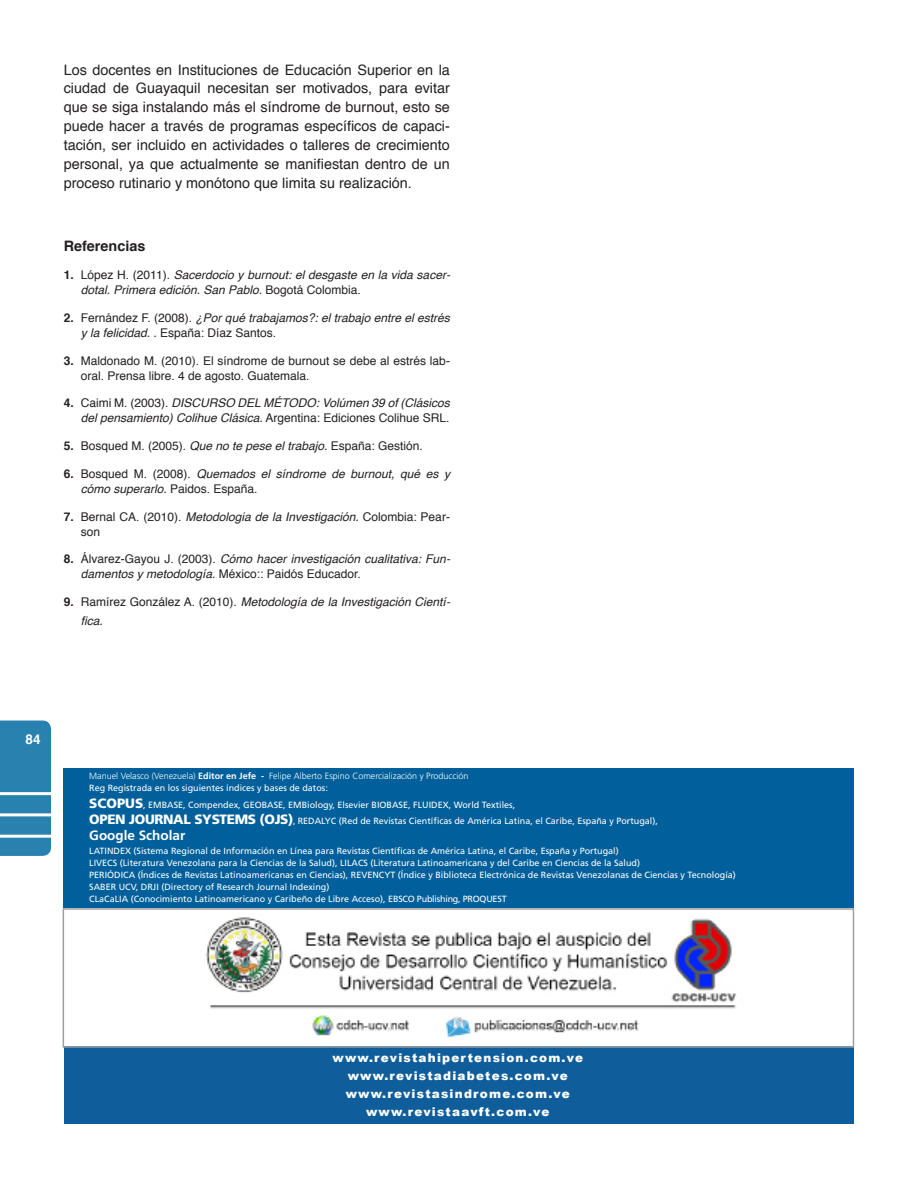
<style>
.page{position:relative;width:918px;height:1188px;background:#fff}
.page>*{position:absolute;margin:0;border:0;box-sizing:border-box;transform-origin:0 0}
.t1{font:14.4px/18.9px "Helvetica";color:#231f20;text-align:justify}
.Título_1{font:700 14.4px "Helvetica";color:#231f20}
.t2{font:700 13.5px "Frutiger";color:#fff}
.t3{font:700 13.5px "Helvetica";color:#fff}
.t4{font:italic 12px/15px "Helvetica";color:#231f20}
.t5{font:12px/15px "Helvetica";color:#231f20}
.t6{font:900 12px "Arial";letter-spacing:.1em;color:#fff}
.t7{font:9px "Frutiger";color:#fff}
.t8{font:300 9px "Frutiger";color:#fff}
.s1{font-weight:700;font-style:normal}
.s2{font-style:normal}
.s3{font-weight:700}
.s4{font-style:italic}
.s5{font-weight:900;font-size:13.5px}
</style>
<div class="page">
<div style="left:0;top:721px;width:51px;height:135px;background:#2881ae"></div>
<hr style="left:0;top:835px;width:51px;height:3px;background:#fff">
<hr style="left:0;top:813px;width:51px;height:3px;background:#fff">
<hr style="left:0;top:792px;width:51px;height:3px;background:#fff">
<div style="left:64px;top:1047px;width:790px;height:77px;background:#0f5e9b"></div>
<img style="left:206px;top:917px;width:531px;height:121px">
<div style="left:63px;top:908px;width:791px;height:140px;border:2px solid #9d9fa2"></div>
<div style="left:63px;top:769px;width:791px;height:139px;background:#01609b"></div>
<p class="t1" style="left:64px;top:61px;width:388px">Los docentes en Instituciones de Educación Superior en la ciudad de Guayaquil necesitan ser motivados, para evitar que se siga instalando más el síndrome de burnout, esto se puede hacer a través de programas específicos de capaci&shy;tación, ser incluido en actividades o talleres de crecimiento personal, ya que actualmente se manifiestan dentro de un proceso rutinario y monótono que limita su realización.</p>
<p class="Título_1" style="left:64px;top:235px;width:83px">Referencias</p>
<p class="t4" style="left:81px;top:268px;width:371px;text-indent:-17px"><span class="s1">1.</span> <span class="s2">López H. (2011).</span> Sacerdocio y burnout: el desgaste en la vida sacer&shy;dotal. Primera edición. San Pablo. <span class="s2">Bogotá Colombia.</span></p>
<p class="t4" style="left:81px;top:310px;width:371px;text-indent:-17px"><span class="s1">2.</span> <span class="s2">Fernández F. (2008).</span> ¿Por qué trabajamos?: el trabajo entre el estrés y la felicidad. . <span class="s2">España: Díaz Santos.</span></p>
<p class="t5" style="left:81px;top:353px;width:371px;text-indent:-17px"><span class="s3">3.</span> Maldonado M. (2010). El síndrome de burnout se debe al estrés lab&shy;oral. Prensa libre. 4 de agosto. Guatemala.</p>
<p class="t4" style="left:64px;top:396px;width:388px;text-align:right"><span class="s1">4.</span> <span class="s2">Caimi M. (2003).</span> DISCURSO DEL MÉTODO: Volúmen 39 of (Clásicos del pensamiento) Colihue Clásica. <span class="s2">Argentina: Ediciones Colihue SRL.</span></p>
<p class="t5" style="left:64px;top:439px;width:361px"><span class="s3">5.</span> Bosqued M. (2005). <span class="s4">Que no te pese el trabajo.</span> España: Gestión.</p>
<p class="t4" style="left:81px;top:466px;width:371px;text-indent:-17px"><span class="s1">6.</span> <span class="s2">Bosqued M. (2008).</span> Quemados el síndrome de burnout, qué es y cómo superarlo. <span class="s2">Paidos. España.</span></p>
<p class="t5" style="left:81px;top:509px;width:371px;text-indent:-17px"><span class="s3">7.</span> Bernal CA. (2010). <span class="s4">Metodologia de la Investigación.</span> Colombia: Pear&shy;son</p>
<p class="t4" style="left:81px;top:552px;width:371px;text-indent:-17px"><span class="s1">8.</span> <span class="s2">Álvarez-Gayou J. (2003).</span> Cómo hacer investigación cualitativa: Fun&shy;damentos y metodología. <span class="s2">México:: Paidós Educador.</span></p>
<p class="t4" style="left:81px;top:593px;width:371px;line-height:18.9px;text-indent:-17px"><span class="s1">9.</span> <span class="s2">Ramírez González A. (2010).</span> Metodología de la Investigación Cientí&shy;fica.</p>
<h2 class="t3" style="left:26px;top:729px;width:17px">84</h2>
<p class="t8" style="left:89px;top:771px;width:381px">Manuel Velasco (Venezuela) <span class="s3">Editor en Jefe -</span> Felipe Alberto Espino Comercialización y Producción</p>
<p class="t7" style="left:89px;top:783px;width:240px">Reg Registrada en los siguientes índices y bases de datos:</p>
<p class="t7" style="left:89px;top:799px;width:427px"><span class="s5">SCOPUS</span>, EMBASE, Compendex, GEOBASE, EMBiology, Elsevier BIOBASE, FLUIDEX, World Textiles,</p>
<p class="t7" style="left:89px;top:816px;width:570px"><span class="s5">OPEN JOURNAL SYSTEMS (OJS)</span>, REDALYC (Red de Revistas Científicas de América Latina, el Caribe, España y Portugal),</p>
<p class="t2" style="left:89px;top:827px;width:98px">Google Scholar</p>
<p class="t7" style="left:89px;top:845px;width:531px">LATINDEX (Sistema Regional de Información en Línea para Revistas Científicas de América Latina, el Caribe, España y Portugal)</p>
<p class="t7" style="left:89px;top:857px;width:552px">LIVECS (Literatura Venezolana para la Ciencias de la Salud), LILACS (Literatura Latinoamericana y del Caribe en Ciencias de la Salud)</p>
<p class="t7" style="left:89px;top:869px;width:648px">PERIÓDICA (Índices de Revistas Latinoamericanas en Ciencias), REVENCYT (Índice y Biblioteca Electrónica de Revistas Venezolanas de Ciencias y Tecnología)</p>
<p class="t7" style="left:89px;top:881px;width:242px">SABER UCV, DRJI (Directory of Research Journal Indexing)</p>
<p class="t7" style="left:89px;top:893px;width:419px">CLaCaLIA (Conocimiento Latinoamericano y Caribeño de Libre Acceso), EBSCO Publishing, PROQUEST</p>
<p class="t6" style="left:332px;top:1049px;width:252px">www.revistahipertension.com.ve</p>
<p class="t6" style="left:348px;top:1067px;width:221px">www.revistadiabetes.com.ve</p>
<p class="t6" style="left:346px;top:1085px;width:226px">www.revistasindrome.com.ve</p>
<p class="t6" style="left:366px;top:1103px;width:185px">www.revistaavft.com.ve</p>
</div>
